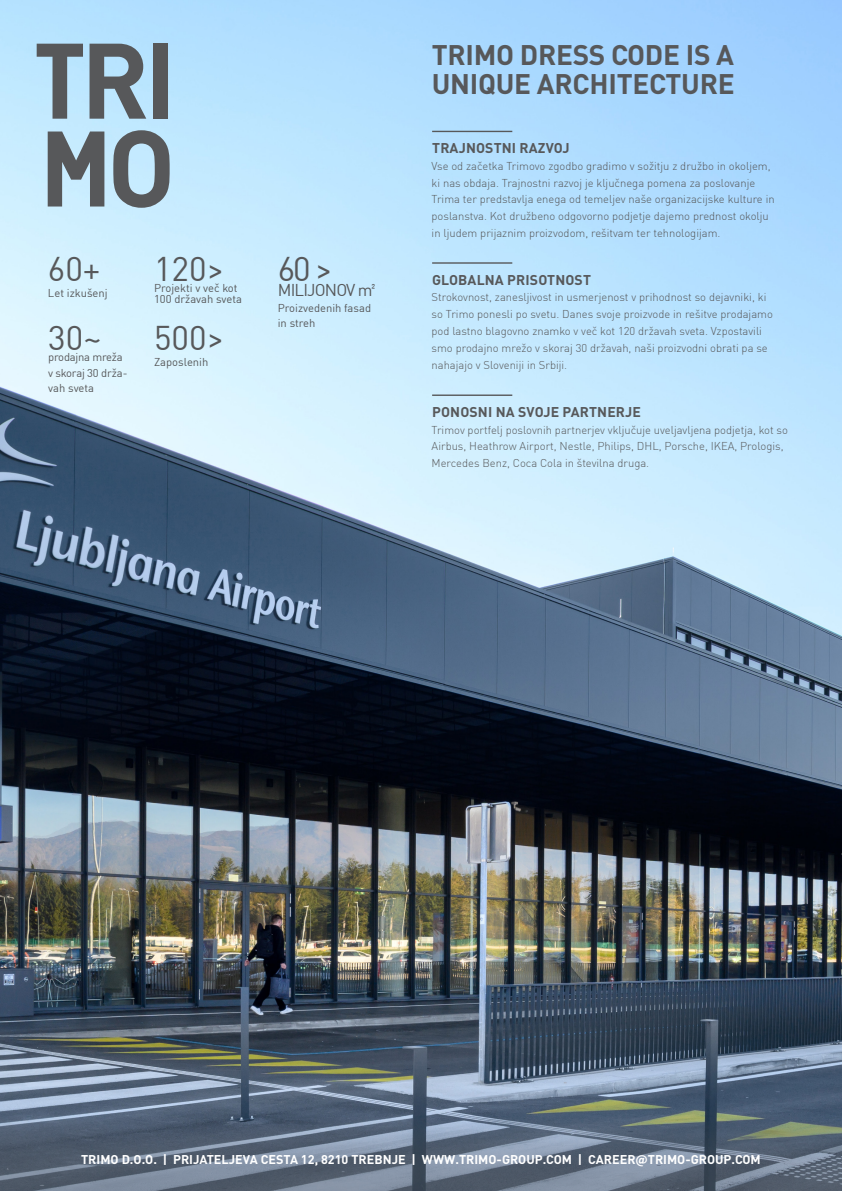
<style>
.page{position:relative;width:842px;height:1191px;background:#fff}
.page>*{position:absolute;margin:0;border:0;box-sizing:border-box;transform-origin:0 0}
.t1{font:33.6px "DIN Pro";color:#57585a}
.t2{font:700 28px/29.4px "DIN Pro";letter-spacing:-.01em;color:#57585a}
.t3{font:16.8px "DIN Pro";letter-spacing:-.05em;color:#57585a}
.t4{font:700 14px "DIN Pro";letter-spacing:.01em;color:#57585a}
.t5{font:700 12.6px "DIN Pro";color:#fff}
.t6{font:300 11.2px/16.8px "DIN Pro";color:#57585a}
.t7{font:11.2px/15.4px "DIN Pro";color:#57585a}
.t8{font:11.2px/15.4px "DIN Pro";letter-spacing:-.02em;color:#57585a}
</style>
<div class="page">
<img style="left:0;top:0;width:842px;height:1116px">
<svg style="left:0;top:1116px;width:842px;height:75px;background:#627081"></svg>
<svg style="left:37px;top:44px;width:46px;height:75px;background:#91a9b7"></svg>
<svg style="left:90px;top:44px;width:56px;height:75px;background:#7b8c96"></svg>
<div style="left:153px;top:44px;width:15px;height:75px;background:#57585a"></div>
<svg style="left:113px;top:130px;width:57px;height:78px;background:#8697a1"></svg>
<svg style="left:48px;top:131px;width:56px;height:75px;background:#7a868e"></svg>
<hr style="left:432px;top:131px;width:80px;height:1px;background:#57585a">
<hr style="left:432px;top:262px;width:80px;height:2px;background:#57585a">
<hr style="left:432px;top:394px;width:80px;height:2px;background:#57585a">
<p class="t2" style="left:432px;top:39px;width:304px">TRIMO DRESS CODE IS A<br>UNIQUE ARCHITECTURE</p>
<p class="t4" style="left:432px;top:138px;width:139px">TRAJNOSTNI RAZVOJ</p>
<p class="t1" style="left:48px;top:243px;width:54px">60+</p>
<p class="t7" style="left:48px;top:284px;width:61px">Let izkušenj</p>
<p class="t1" style="left:48px;top:312px;width:55px">30~</p>
<p class="t8" style="left:48px;top:349px;width:81px">prodajna mreža v skoraj 30 drža&shy;vah sveta</p>
<p class="t1" style="left:154px;top:243px;width:72px">120&gt;</p>
<p class="t7" style="left:154px;top:282px;width:89px;line-height:11.2px">Projekti v več kot<br>100 državah sveta</p>
<p class="t1" style="left:154px;top:312px;width:72px">500&gt;</p>
<p class="t7" style="left:154px;top:353px;width:56px">Zaposlenih</p>
<p class="t1" style="left:278px;top:243px;width:56px">60 &gt;</p>
<p class="t3" style="left:278px;top:277px;width:99px">MILIJONOV m²</p>
<p class="t7" style="left:278px;top:299px;width:95px">Proizvedenih fasad in streh</p>
<p class="t6" style="left:432px;top:157px;width:345px">Vse od začetka Trimovo zgodbo gradimo v sožitju z družbo in okoljem, ki nas obdaja. Trajnostni razvoj je ključnega pomena za poslovanje Trima ter predstavlja enega od temeljev naše organizacijske kulture in poslanstva. Kot družbeno odgovorno podjetje dajemo prednost okolju in ljudem prijaznim proizvodom, rešitvam ter tehnologijam.</p>
<p class="t4" style="left:432px;top:270px;width:160px">GLOBALNA PRISOTNOST</p>
<p class="t6" style="left:432px;top:288px;width:343px">Strokovnost, zanesljivost in usmerjenost v prihodnost so dejavniki, ki so Trimo ponesli po svetu. Danes svoje proizvode in rešitve prodajamo pod lastno blagovno znamko v več kot 120 državah sveta. Vzpostavili smo prodajno mrežo v skoraj 30 državah, naši proizvodni obrati pa se nahajajo v Sloveniji in Srbiji.</p>
<p class="t4" style="left:432px;top:402px;width:210px">PONOSNI NA SVOJE PARTNERJE</p>
<p class="t6" style="left:432px;top:420px;width:358px">Trimov portfelj poslovnih partnerjev vključuje uveljavljena podjetja, kot so<br>Airbus, Heathrow Airport, Nestle, Philips, DHL, Porsche, IKEA, Prologis,<br>Mercedes Benz, Coca Cola in številna druga.</p>
<p class="t5" style="left:81px;top:1151px;width:681px">TRIMO D.O.O. | PRIJATELJEVA CESTA 12, 8210 TREBNJE | WWW.TRIMO-GROUP.COM | CAREER@TRIMO-GROUP.COM</p>
</div>
